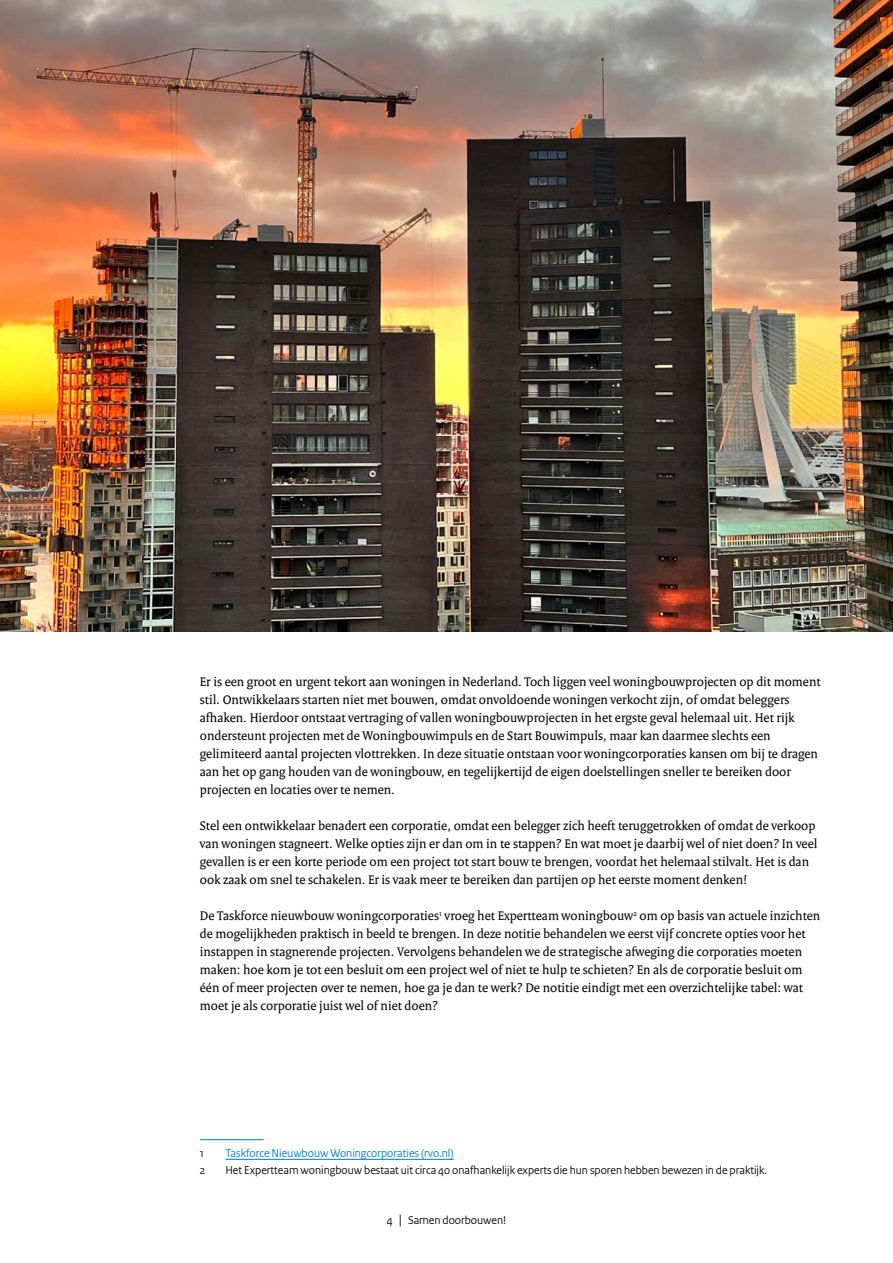
<style>
.page{position:relative;width:893px;height:1263px;background:#fff}
.page>*{position:absolute;margin:0;border:0;box-sizing:border-box;transform-origin:0 0}
.P_Broodtekst{font:13.5px/18px "Rijksoverheid Serif";color:#000}
.Voetnoot{font:12px "Rijksoverheid Sans Heading";color:#000}
.Voetnoot-2{font:12px "Rijksoverheid Sans Heading";color:#007bc7}
.s1{font-size:14.25px}
</style>
<div class="page">
<hr style="left:200px;top:1139px;width:64px;height:1px;background:#007bc7">
<hr style="left:225px;top:1159px;width:229px;height:1px;background:#007bc7">
<img style="left:0;top:0;width:893px;height:631px">
<p class="P_Broodtekst" style="left:200px;top:672px;width:622px">Er is een groot en urgent tekort aan woningen in Nederland. Toch liggen veel woningbouwprojecten op dit moment stil. Ontwikkelaars starten niet met bouwen, omdat onvoldoende woningen verkocht zijn, of omdat beleggers afhaken. Hierdoor ontstaat vertraging of vallen woningbouwprojecten in het ergste geval helemaal uit. Het rijk ondersteunt projecten met de Woningbouwimpuls en de Start Bouwimpuls, maar kan daarmee slechts een gelimiteerd aantal projecten vlottrekken. In deze situatie ontstaan voor woningcorporaties kansen om bij te dragen aan het op gang houden van de woningbouw, en tegelijkertijd de eigen doelstellingen sneller te bereiken door projecten en locaties over te nemen.</p>
<p class="P_Broodtekst" style="left:200px;top:816px;width:619px">Stel een ontwikkelaar benadert een corporatie, omdat een belegger zich heeft teruggetrokken of omdat de verkoop van woningen stagneert. Welke opties zijn er dan om in te stappen? En wat moet je daarbij wel of niet doen? In veel gevallen is er een korte periode om een project tot start bouw te brengen, voordat het helemaal stilvalt. Het is dan ook zaak om snel te schakelen. Er is vaak meer te bereiken dan partijen op het eerste moment denken!</p>
<p class="P_Broodtekst" style="left:200px;top:906px;width:622px">De Taskforce nieuwbouw woningcorporaties<sup>1</sup> vroeg het Expertteam woningbouw<sup>2</sup> om op basis van actuele inzichten de mogelijkheden praktisch in beeld te brengen. In deze notitie behandelen we eerst vijf concrete opties voor het instappen in stagnerende projecten. Vervolgens behandelen we de strategische afweging die corporaties moeten maken: hoe kom je tot een besluit om een project wel of niet te hulp te schieten? En als de corporatie besluit om één of meer projecten over te nemen, hoe ga je dan te werk? De notitie eindigt met een overzichtelijke tabel: wat moet je als corporatie juist wel of niet doen?</p>
<p class="Voetnoot" style="left:200px;top:1146px;width:6px">1</p>
<p class="Voetnoot-2" style="left:225px;top:1146px;width:230px">Taskforce Nieuwbouw Woningcorporaties (rvo.nl)</p>
<p class="Voetnoot" style="left:200px;top:1163px;width:7px">2</p>
<p class="Voetnoot" style="left:225px;top:1163px;width:543px">Het Expertteam woningbouw bestaat uit circa 40 onafhankelijk experts die hun sporen hebben bewezen in de praktijk.</p>
<p class="Voetnoot" style="left:387px;top:1213px;width:121px">4 <span class="s1">|</span> Samen doorbouwen!</p>
</div>
